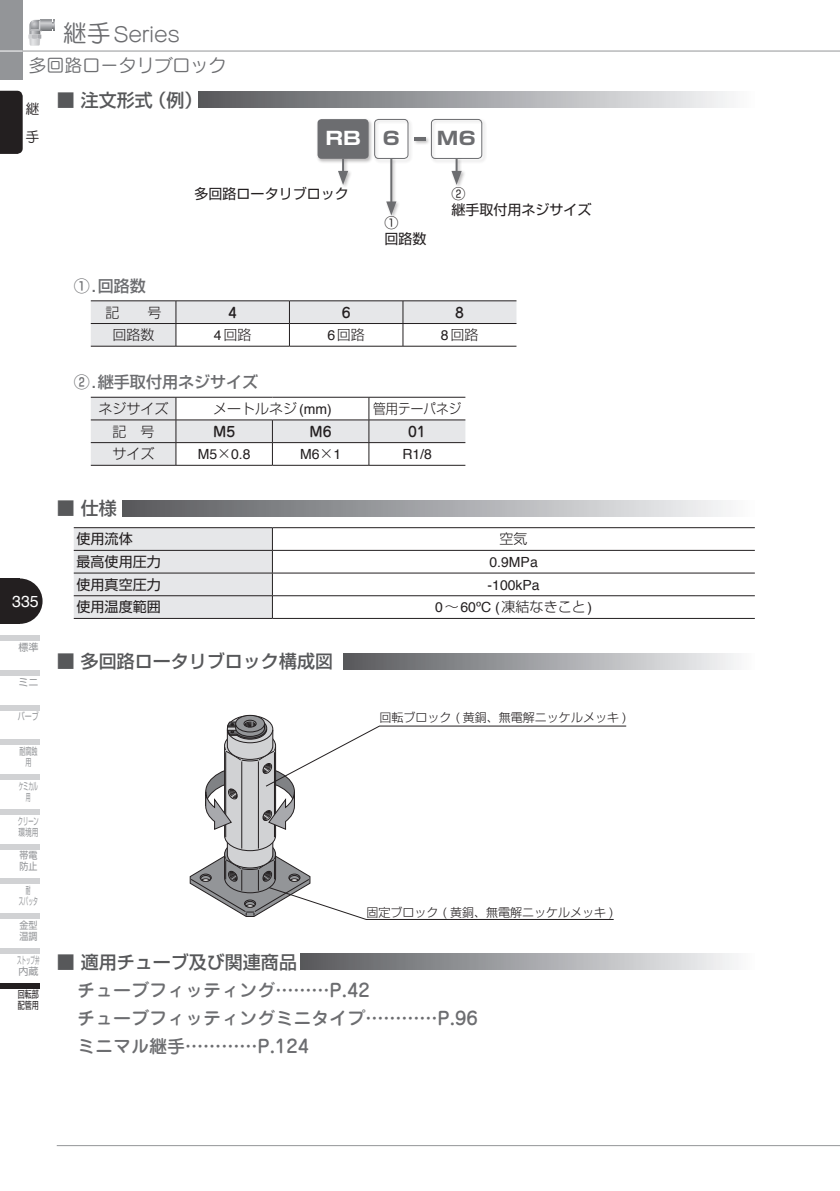
<style>
.page{position:relative;width:840px;height:1191px;background:#fff}
.page>*{position:absolute;margin:0;border:0;box-sizing:border-box;transform-origin:0 0}
.t1{font:20px "Seurat Pro M";color:#6c6d70}
.t2{font:500 18px/28px "Jun 34 Pro";color:#6c6d70}
.t3{font:500 18px "Shin Go Pro";color:#57585a}
.t4{font:18px "Seurat Pro M";color:#6c6d70}
.t5{font:700 18px "Shin Go Pro";color:#fff;scale:1.2 1}
.t6{font:700 18px "Shin Go Pro";color:#6c6d70;scale:1.2 1}
.t7{font:500 16px "Shin Go Pro";color:#6c6d70}
.t8{font:16px "Helvetica";color:#fff}
.t9{font:14px/16px "Shin Go Pro";color:#231f20}
.t10{font:14px "Helvetica";color:#231f20}
.t11{font:300 14px "Shin Go Pro";color:#231f20}
.t12{font:500 14px "Jun 34 Pro";color:#231f20}
.t13{font:300 14px "Shin Go Pro";color:#231f20;scale:.9 1}
.t14{font:14px/28px "Seurat Pro M";color:#231f20}
.t15{font:300 12px "Shin Go Pro";color:#231f20}
.t16{font:10px/11px "Shin Go Pro";color:#939598;text-align:center;scale:.48 1}
.t17{font:10px/11px "Shin Go Pro";color:#939598;scale:.9 1}
.t18{font:10px/11px "Shin Go Pro";color:#939598;scale:.52 1}
.t19{font:10px/11px "Shin Go Pro";color:#939598;scale:.45 1}
.t20{font:10px/11px "Shin Go Pro";color:#231f20;scale:.7 1}
.t21{font:10px "Shin Go Pro";color:#939598}
.t22{font:10px/11px "Shin Go Pro";color:#939598;text-align:center;scale:.6 1}
.t23{font:10px "Shin Go Pro";color:#939598;scale:.7 1}
.s1{font-size:24px}
.s2{color:#6c6d70}
.s3{font-family:"Helvetica";font-weight:400}
.s4{font-family:"Shin Go Pro";font-weight:300}
</style>
<div class="page">
<hr style="left:23px;top:51px;width:816px;height:1px;background:#939598">
<hr style="left:57px;top:1145px;width:782px;height:1px;background:#939598">
<div style="left:0;top:0;width:23px;height:79px;background:#939598"></div>
<svg style="left:0;top:51px;width:23px;height:1px"></svg>
<svg style="left:28px;top:20px;width:27px;height:25px"></svg>
<div style="left:0;top:635px;width:40px;height:6px;background:#d1d2d4"></div>
<div style="left:0;top:670px;width:40px;height:5px;background:#d1d2d4"></div>
<div style="left:0;top:739px;width:40px;height:6px;background:#d1d2d4"></div>
<div style="left:0;top:774px;width:40px;height:6px;background:#d1d2d4"></div>
<div style="left:0;top:809px;width:40px;height:5px;background:#d1d2d4"></div>
<div style="left:0;top:843px;width:40px;height:6px;background:#d1d2d4"></div>
<div style="left:0;top:878px;width:40px;height:6px;background:#d1d2d4"></div>
<div style="left:0;top:913px;width:40px;height:6px;background:#d1d2d4"></div>
<div style="left:0;top:704px;width:40px;height:6px;background:#d1d2d4"></div>
<div style="left:0;top:948px;width:40px;height:5px;background:#d1d2d4"></div>
<div style="left:0;top:982px;width:40px;height:6px;background:#231f20"></div>
<svg style="left:20px;top:578px;width:23px;height:46px"></svg>
<div style="left:0;top:578px;width:20px;height:46px;background:#231f20"></div>
<svg style="left:0;top:91px;width:23px;height:63px"></svg>
<div style="left:198px;top:92px;width:556px;height:16px;background:linear-gradient(to right,#56585b,#f9fafb)"></div>
<div style="left:373px;top:118px;width:39px;height:45px;background:#231f20;opacity:.3"></div>
<div style="left:374px;top:119px;width:34px;height:40px;border:1px solid #6c6d70;border-radius:4px"></div>
<div style="left:412px;top:136px;width:18px;height:10px;background:#231f20;opacity:.3"></div>
<hr style="left:414px;top:137px;width:11px;height:4px;background:#6c6d70">
<div style="left:429px;top:118px;width:57px;height:45px;background:#231f20;opacity:.3"></div>
<div style="left:431px;top:119px;width:51px;height:40px;border:1px solid #6c6d70;border-radius:4px"></div>
<div style="left:316px;top:118px;width:57px;height:45px;background:#231f20;opacity:.3"></div>
<div style="left:317px;top:119px;width:51px;height:40px;background:#6c6d70;border-radius:4px"></div>
<svg style="left:91px;top:397px;width:374px;height:68px"></svg>
<hr style="left:91px;top:465px;width:85px;height:1px;background:#231f20">
<hr style="left:176px;top:465px;width:96px;height:1px;background:#231f20">
<hr style="left:272px;top:465px;width:97px;height:1px;background:#231f20">
<hr style="left:369px;top:465px;width:96px;height:1px;background:#231f20">
<hr style="left:272px;top:527px;width:482px;height:1px;background:#231f20">
<hr style="left:272px;top:550px;width:482px;height:1px;background:#231f20">
<hr style="left:272px;top:573px;width:482px;height:1px;background:#231f20">
<hr style="left:272px;top:595px;width:482px;height:1px;background:#231f20">
<svg style="left:74px;top:527px;width:199px;height:91px;background:#dcddde"></svg>
<hr style="left:74px;top:618px;width:198px;height:1px;background:#231f20">
<hr style="left:272px;top:618px;width:482px;height:1px;background:#231f20">
<div style="left:122px;top:500px;width:632px;height:16px;background:linear-gradient(to right,#57585c,#f9fafb)"></div>
<div style="left:343px;top:653px;width:411px;height:16px;background:linear-gradient(to right,#57585c,#f9fafb)"></div>
<svg style="left:190px;top:715px;width:436px;height:205px"></svg>
<div style="left:337px;top:157px;width:15px;height:32px;background:#231f20;opacity:.3"></div>
<svg style="left:338px;top:159px;width:10px;height:26px"></svg>
<div style="left:450px;top:157px;width:15px;height:32px;background:#231f20;opacity:.3"></div>
<svg style="left:451px;top:159px;width:10px;height:26px"></svg>
<div style="left:385px;top:157px;width:15px;height:63px;background:#231f20;opacity:.3"></div>
<hr style="left:390px;top:159px;width:2px;height:46px;background:#6c6d70">
<svg style="left:386px;top:201px;width:10px;height:14px"></svg>
<hr style="left:91px;top:300px;width:85px;height:1px;background:#231f20">
<hr style="left:176px;top:300px;width:113px;height:1px;background:#231f20">
<hr style="left:289px;top:300px;width:114px;height:1px;background:#231f20">
<hr style="left:403px;top:300px;width:113px;height:1px;background:#231f20">
<svg style="left:91px;top:301px;width:425px;height:45px"></svg>
<hr style="left:91px;top:346px;width:85px;height:1px;background:#231f20">
<hr style="left:176px;top:346px;width:113px;height:1px;background:#231f20">
<hr style="left:289px;top:346px;width:114px;height:1px;background:#231f20">
<hr style="left:403px;top:346px;width:113px;height:1px;background:#231f20">
<svg style="left:300px;top:954px;width:434px;height:15px;background:#a3a5a7"></svg>
<p class="t1" style="left:63px;top:22px;width:118px"><span class="s1">継手</span>SERIES</p>
<p class="t4" style="left:28px;top:54px;width:199px">多回路ロータリブロック</p>
<p class="t14" style="left:26px;top:94px;width:15px">継手</p>
<p class="t3" style="left:57px;top:85px;width:147px">■ 注文形式（例）</p>
<p class="t5" style="left:325px;top:124px;width:64px">RB <span class="s2">6</span></p>
<p class="t6" style="left:436px;top:124px;width:34px">M6</p>
<p class="t7" style="left:74px;top:273px;width:74px">①.回路数</p>
<p class="t9" style="left:194px;top:184px;width:155px">多回路ロータリブロック</p>
<p class="t9" style="left:451px;top:184px;width:141px">②<br>継手取付用ネジサイズ</p>
<p class="t9" style="left:384px;top:213px;width:43px">①<br>回路数</p>
<p class="t8" style="left:12px;top:589px;width:28px">335</p>
<p class="t21" style="left:18px;top:639px;width:21px">標準</p>
<p class="t21" style="left:18px;top:673px;width:21px">ミニ</p>
<p class="t23" style="left:18px;top:708px;width:32px">バーブ</p>
<p class="t22" style="left:19px;top:744px;width:31px">耐腐蝕用</p>
<p class="t16" style="left:19px;top:779px;width:41px">ケミカル用</p>
<p class="t18" style="left:18px;top:814px;width:41px">クリーン環境用</p>
<p class="t17" style="left:19px;top:849px;width:21px">帯電防止</p>
<p class="t16" style="left:19px;top:883px;width:41px">耐<br>スパッタ</p>
<p class="t17" style="left:19px;top:918px;width:21px">金型温調</p>
<p class="t19" style="left:17px;top:953px;width:51px">ストップ弁内蔵</p>
<p class="t20" style="left:18px;top:988px;width:32px">回転部配管用</p>
<p class="t11" style="left:105px;top:301px;width:57px">記　　号</p>
<p class="t12" style="left:228px;top:301px;width:10px">4</p>
<p class="t12" style="left:341px;top:301px;width:10px">6</p>
<p class="t12" style="left:455px;top:301px;width:10px">8</p>
<p class="t11" style="left:112px;top:323px;width:43px">回路数</p>
<p class="t11" style="left:214px;top:323px;width:39px"><span class="s3">4</span>回路</p>
<p class="t11" style="left:327px;top:323px;width:39px"><span class="s3">6</span>回路</p>
<p class="t11" style="left:440px;top:323px;width:39px"><span class="s3">8</span>回路</p>
<p class="t7" style="left:74px;top:369px;width:186px">②.継手取付用ネジサイズ</p>
<p class="t11" style="left:98px;top:397px;width:71px">ネジサイズ</p>
<p class="t11" style="left:213px;top:397px;width:120px">メートルネジ<span class="s3">(mm)</span></p>
<p class="t13" style="left:373px;top:397px;width:100px">管用テーパネジ</p>
<p class="t11" style="left:112px;top:420px;width:43px">記　号</p>
<p class="t12" style="left:213px;top:420px;width:24px">M5</p>
<p class="t12" style="left:309px;top:420px;width:24px">M6</p>
<p class="t12" style="left:408px;top:420px;width:19px">01</p>
<p class="t11" style="left:112px;top:442px;width:43px">サイズ</p>
<p class="t10" style="left:197px;top:443px;width:54px">M5<span class="s4">×</span>0.8</p>
<p class="t10" style="left:300px;top:443px;width:43px">M6<span class="s4">×</span>1</p>
<p class="t10" style="left:402px;top:443px;width:31px">R1/8</p>
<p class="t3" style="left:57px;top:493px;width:61px">■ 仕様</p>
<p class="t9" style="left:77px;top:529px;width:57px">使用流体</p>
<p class="t11" style="left:499px;top:527px;width:29px">空気</p>
<p class="t9" style="left:77px;top:552px;width:85px">最高使用圧力</p>
<p class="t10" style="left:489px;top:551px;width:50px">0.9MPa</p>
<p class="t9" style="left:77px;top:575px;width:85px">使用真空圧力</p>
<p class="t10" style="left:487px;top:574px;width:54px">-100kPa</p>
<p class="t9" style="left:77px;top:597px;width:85px">使用温度範囲</p>
<p class="t10" style="left:435px;top:596px;width:158px">0<span class="s4">～</span>60ºC (<span class="s4">凍結なきこと</span>)</p>
<p class="t3" style="left:57px;top:646px;width:277px">■ 多回路ロータリブロック構成図</p>
<p class="t15" style="left:379px;top:708px;width:248px">回転ブロック ( 黄銅、無電解ニッケルメッキ )</p>
<p class="t15" style="left:366px;top:902px;width:248px">固定ブロック ( 黄銅、無電解ニッケルメッキ )</p>
<p class="t3" style="left:57px;top:947px;width:241px">■ 適用チューブ及び関連商品</p>
<p class="t2" style="left:77px;top:974px;width:402px">チューブフィッティング………P.42<br>チューブフィッティングミニタイプ…………P.96ミニマル継手…………P.124</p>
</div>
